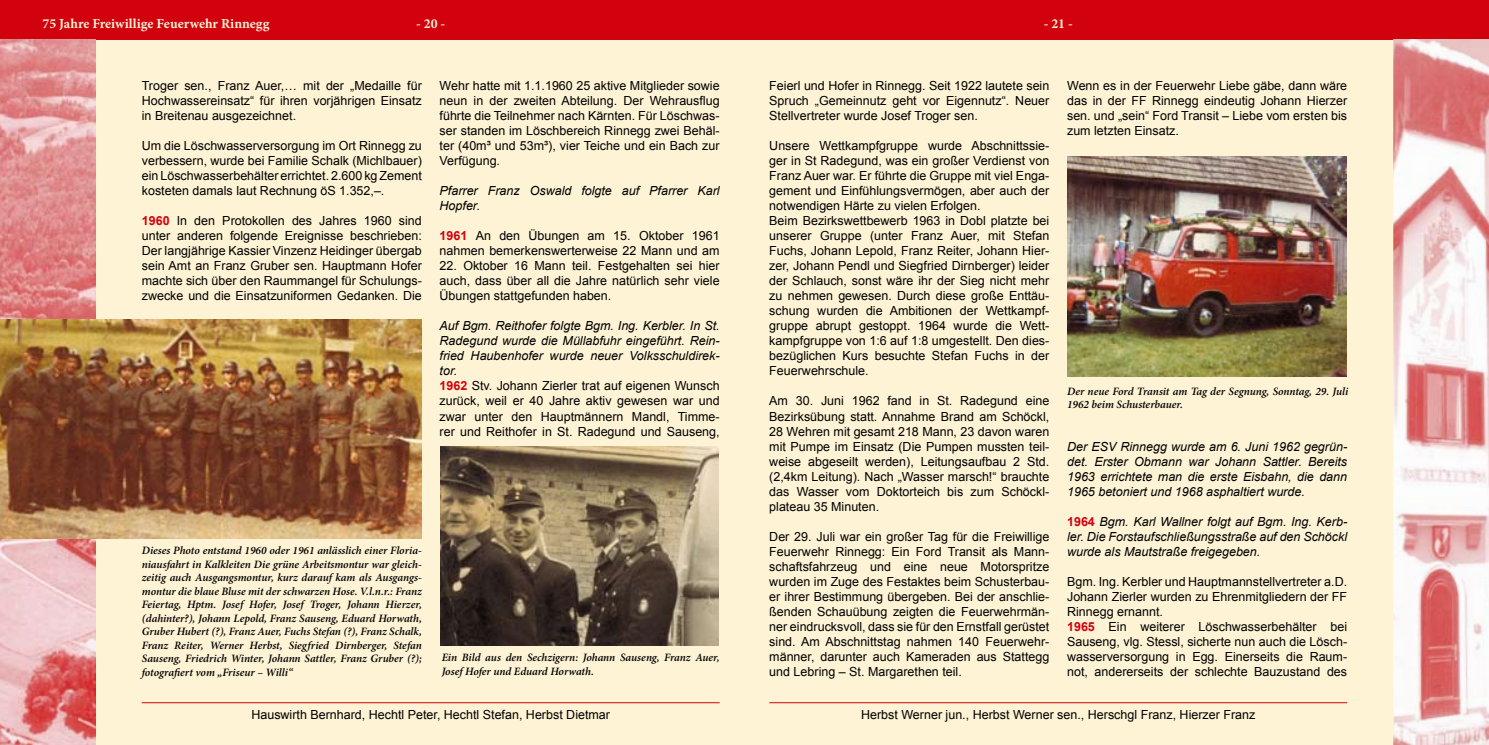
<style>
.page{position:relative;width:1489px;height:745px;background:#fff}
.page>*{position:absolute;margin:0;border:0;box-sizing:border-box;transform-origin:0 0}
.t1{font:700 13.75px "Minion Pro";color:#fef3d5}
.t2{font:12.5px/15px "Arial";color:#000;text-align:justify}
.t3{font:italic 12.5px/15px "Arial";color:#000;text-align:justify}
.t4{font:italic 600 11.25px/13.5px "Minion Pro";letter-spacing:-.005em;color:#000}
.s1{font-weight:700;color:#d1010e}
.s2{font-style:italic}
.s3{font-weight:700;font-style:normal;color:#d1010e}
</style>
<div class="page">
<div style="left:0;top:0;width:744px;height:744px;background:#fef3d5"></div>
<div style="left:0;top:0;width:744px;height:39px;background:#d1010e"></div>
<div style="left:744px;top:0;width:744px;height:744px;background:#fef3d5"></div>
<div style="left:744px;top:0;width:744px;height:39px;background:#d1010e"></div>
<img style="left:1393px;top:39px;width:95px;height:705px">
<img style="left:0;top:39px;width:96px;height:705px">
<img style="left:0;top:319px;width:422px;height:219px">
<img style="left:441px;top:446px;width:277px;height:199px">
<img style="left:1067px;top:156px;width:279px;height:220px">
<hr style="left:142px;top:702px;width:577px;height:1px;background:#d1010e">
<hr style="left:769px;top:702px;width:577px;height:1px;background:#d1010e">
<p class="t1" style="left:43px;top:14px;width:228px">75 Jahre Freiwillige Feuerwehr Rinnegg</p>
<p class="t1" style="left:416px;top:14px;width:31px">- 20 -</p>
<p class="t1" style="left:1043px;top:14px;width:31px">- 21 -</p>
<p class="t2" style="left:142px;top:78px;width:281px">Troger sen., Franz Auer,… mit der „Medaille für Hochwassereinsatz“ für ihren vorjährigen Einsatz in Breitenau ausgezeichnet.</p>
<p class="t2" style="left:142px;top:138px;width:281px">Um die Löschwasserversorgung im Ort Rinnegg zu verbessern, wurde bei Familie Schalk (Michlbauer) ein Löschwasserbehälter errichtet. 2.600 kg Zement kosteten damals laut Rechnung öS 1.352,–.</p>
<p class="t2" style="left:142px;top:213px;width:281px"><span class="s1">1960</span> In den Protokollen des Jahres 1960 sind unter anderen folgende Ereignisse beschrieben:<br>Der langjährige Kassier Vinzenz Heidinger übergab sein Amt an Franz Gruber sen. Hauptmann Hofer machte sich über den Raummangel für Schulungs&shy;zwecke und die Einsatzuniformen Gedanken. Die</p>
<p class="t2" style="left:439px;top:78px;width:281px">Wehr hatte mit 1.1.1960 25 aktive Mitglieder sowie neun in der zweiten Abteilung. Der Wehrausflug führte die Teilnehmer nach Kärnten. Für Löschwas&shy;ser standen im Löschbereich Rinnegg zwei Behäl&shy;ter (40m³ und 53m³), vier Teiche und ein Bach zur Verfügung.</p>
<p class="t3" style="left:439px;top:183px;width:281px">Pfarrer Franz Oswald folgte auf Pfarrer Karl<br>Hopfer.</p>
<p class="t2" style="left:439px;top:228px;width:281px"><span class="s1">1961</span> An den Übungen am 15. Oktober 1961 nahmen bemerkenswerterweise 22 Mann und am</p>
<p class="t2" style="left:439px;top:258px;width:281px">22. Oktober 16 Mann teil. Festgehalten sei hier auch, dass über all die Jahre natürlich sehr viele Übungen stattgefunden haben.</p>
<p class="t2" style="left:439px;top:318px;width:281px;text-align:left"><span class="s2">Auf Bgm. Reithofer folgte Bgm. Ing. Kerbler. In St.<br>Radegund wurde die Müllabfuhr eingeführt. Rein&shy;fried Haubenhofer wurde neuer Volksschuldirek&shy;tor.<br></span><span class="s1">1962</span> Stv. Johann Zierler trat auf eigenen Wunsch zurück, weil er 40 Jahre aktiv gewesen war und zwar unter den Hauptmännern Mandl, Timme&shy;rer und Reithofer in St. Radegund und Sauseng,</p>
<p class="t4" style="left:142px;top:543px;width:281px;text-align:justify">Dieses Photo entstand 1960 oder 1961 anlässlich einer Floria&shy;niausfahrt in Kalkleiten Die grüne Arbeitsmontur war gleich&shy;zeitig auch Ausgangsmontur, kurz darauf kam als Ausgangs&shy;montur die blaue Bluse mit der schwarzen Hose. V.l.n.r.: Franz Feiertag, Hptm. Josef Hofer, Josef Troger, Johann Hierzer, (dahinter?), Johann Lepold, Franz Sauseng, Eduard Horwath, Gruber Hubert (?), Franz Auer, Fuchs Stefan (?), Franz Schalk, Franz Reiter, Werner Herbst, Siegfried Dirnberger, Stefan Sauseng, Friedrich Winter, Johann Sattler, Franz Gruber (?); fotografiert vom „Friseur – Willi“</p>
<p class="t4" style="left:441px;top:650px;width:279px">Ein Bild aus den Sechzigern: Johann Sauseng, Franz Auer,<br>Josef Hofer und Eduard Horwath.</p>
<p class="t2" style="left:769px;top:78px;width:281px">Feierl und Hofer in Rinnegg. Seit 1922 lautete sein Spruch „Gemeinnutz geht vor Eigennutz“. Neuer Stellvertreter wurde Josef Troger sen.</p>
<p class="t2" style="left:769px;top:138px;width:281px;text-align:left">Unsere Wettkampfgruppe wurde Abschnittssie&shy;ger in St Radegund, was ein großer Verdienst von Franz Auer war. Er führte die Gruppe mit viel Enga&shy;gement und Einfühlungsvermögen, aber auch der notwendigen Härte zu vielen Erfolgen.<br>Beim Bezirkswettbewerb 1963 in Dobl platzte bei unserer Gruppe (unter Franz Auer, mit Stefan Fuchs, Johann Lepold, Franz Reiter, Johann Hier&shy;zer, Johann Pendl und Siegfried Dirnberger) leider der Schlauch, sonst wäre ihr der Sieg nicht mehr zu nehmen gewesen. Durch diese große Enttäu&shy;schung wurden die Ambitionen der Wettkampf&shy;gruppe abrupt gestoppt. 1964 wurde die Wett&shy;kampfgruppe von 1:6 auf 1:8 umgestellt. Den dies&shy;bezüglichen Kurs besuchte Stefan Fuchs in der Feuerwehrschule.</p>
<p class="t2" style="left:769px;top:393px;width:281px">Am 30. Juni 1962 fand in St. Radegund eine Bezirksübung statt. Annahme Brand am Schöckl, 28 Wehren mit gesamt 218 Mann, 23 davon waren mit Pumpe im Einsatz (Die Pumpen mussten teil&shy;weise abgeseilt werden), Leitungsaufbau 2 Std. (2,4km Leitung). Nach „Wasser marsch!“ brauchte das Wasser vom Doktorteich bis zum Schöckl‑ plateau 35 Minuten.</p>
<p class="t2" style="left:769px;top:528px;width:281px">Der 29. Juli war ein großer Tag für die Freiwillige Feuerwehr Rinnegg: Ein Ford Transit als Mann&shy;schaftsfahrzeug und eine neue Motorspritze wurden im Zuge des Festaktes beim Schusterbau&shy;er ihrer Bestimmung übergeben. Bei der anschlie&shy;ßenden Schauübung zeigten die Feuerwehrmän&shy;ner eindrucksvoll, dass sie für den Ernstfall gerüstet sind. Am Abschnittstag nahmen 140 Feuerwehr&shy;männer, darunter auch Kameraden aus Stattegg und Lebring – St. Margarethen teil.</p>
<p class="t2" style="left:1067px;top:78px;width:281px">Wenn es in der Feuerwehr Liebe gäbe, dann wäre das in der FF Rinnegg eindeutig Johann Hierzer sen. und „sein“ Ford Transit – Liebe vom ersten bis zum letzten Einsatz.</p>
<p class="t4" style="left:1067px;top:384px;width:283px">Der neue Ford Transit am Tag der Segnung, Sonntag, 29. Juli<br>1962 beim Schusterbauer.</p>
<p class="t3" style="left:1067px;top:438px;width:281px">Der ESV Rinnegg wurde am 6. Juni 1962 gegrün&shy;det. Erster Obmann war Johann Sattler. Bereits 1963 errichtete man die erste Eisbahn, die dann 1965 betoniert und 1968 asphaltiert wurde.</p>
<p class="t3" style="left:1067px;top:513px;width:281px"><span class="s3">1964</span> Bgm. Karl Wallner folgt auf Bgm. Ing. Kerb&shy;ler. Die Forstaufschließungsstraße auf den Schöckl wurde als Mautstraße freigegeben.</p>
<p class="t2" style="left:1067px;top:573px;width:281px;text-align:left">Bgm. Ing. Kerbler und Hauptmannstellvertreter a.D.<br>Johann Zierler wurden zu Ehrenmitgliedern der FF Rinnegg ernannt.<br><span class="s1">1965</span> Ein weiterer Löschwasserbehälter bei Sauseng, vlg. Stessl, sicherte nun auch die Lösch&shy;wasserversorgung in Egg. Einerseits die Raum&shy;not, andererseits der schlechte Bauzustand des</p>
<p class="t2" style="left:251px;top:706px;width:360px">Hauswirth Bernhard, Hechtl Peter, Hechtl Stefan, Herbst Dietmar</p>
<p class="t2" style="left:861px;top:706px;width:396px">Herbst Werner jun., Herbst Werner sen., Herschgl Franz, Hierzer Franz</p>
</div>
